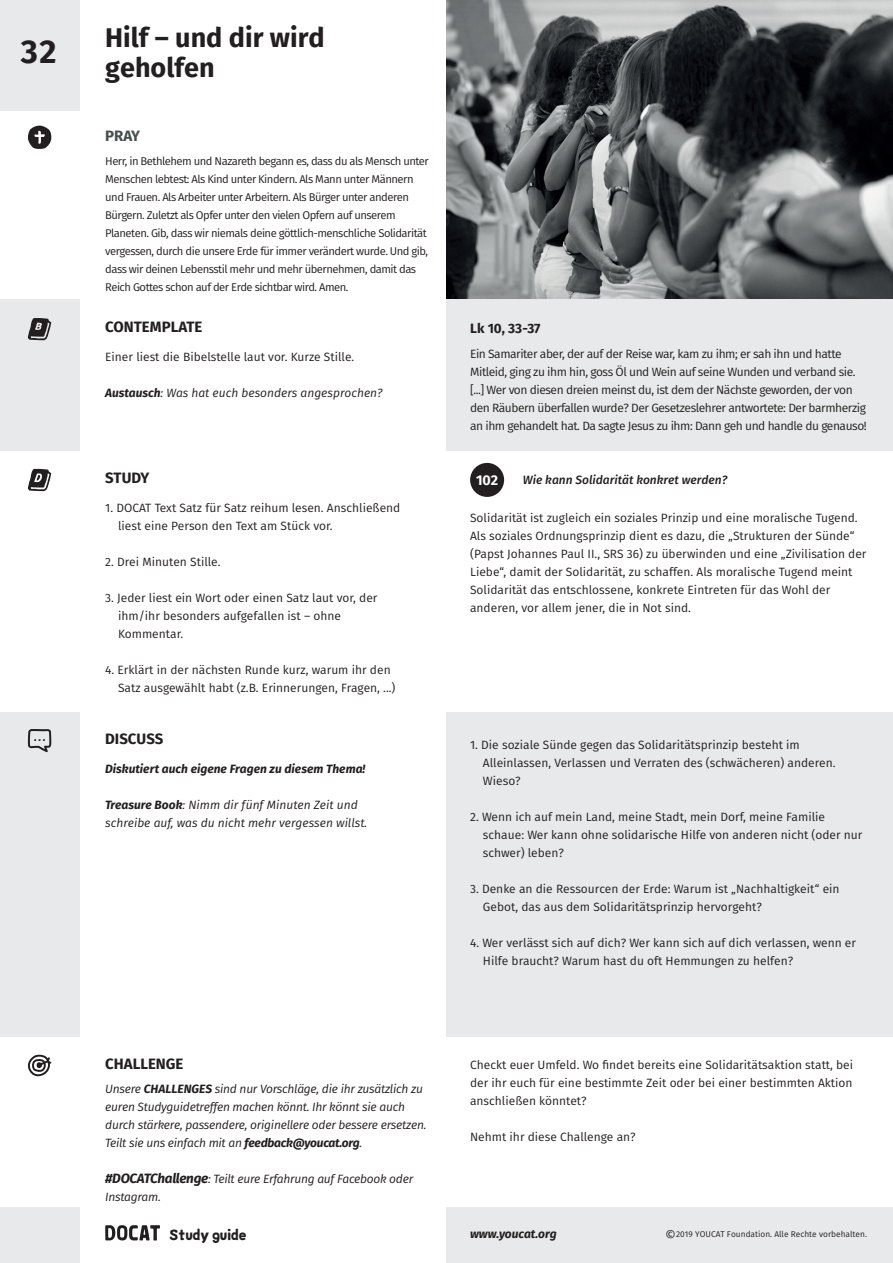
<style>
.page{position:relative;width:893px;height:1263px;background:#fff}
.page>*{position:absolute;margin:0;border:0;box-sizing:border-box;transform-origin:0 0}
.t1{font:700 33px "Fira Sans";color:#231f20}
.t2{font:700 27px/30px "Fira Sans";color:#231f20}
.t3{font:700 15px "Fira Sans";color:#231f20}
.t4{font:700 15px "Fira Sans";color:#444f4d}
.t5{font:900 14.85px "Rockster";color:#231f20}
.t6{font:700 14.1px "Fira Sans";color:#fff}
.t7{font:700 13.5px "Fira Sans";color:#231f20}
.t8{font:12px/18px "Fira Sans";color:#231f20}
.t9{font:12px/18px "Fira Sans";letter-spacing:-.04em;color:#231f20}
.t10{font:italic 12px/18px "Fira Sans";letter-spacing:-.02em;color:#231f20}
.t11{font:italic 12px/18px "Fira Sans";color:#231f20}
.t12{font:italic 700 12px "Fira Sans";color:#231f20}
.t13{font:italic 500 12px "Fira Sans";color:#231f20}
.t14{font:11.25px/18px "Fira Sans";letter-spacing:-.045em;color:#231f20}
.t15{font:8.4px "Fira Sans";color:#231f20}
.s1{font-weight:700}
.s2{font-weight:700;font-size:13.5px}
.s3{font-size:13.5px}
</style>
<div class="page">
<div style="left:446px;top:1207px;width:447px;height:56px;background:#e8e9ea"></div>
<div style="left:0;top:1207px;width:79px;height:56px;background:#e8e9ea"></div>
<img style="left:446px;top:0;width:447px;height:300px">
<svg style="left:28px;top:468px;width:23px;height:23px"></svg>
<div style="left:470px;top:462px;width:34px;height:35px;background:#231f20;border-radius:50%"></div>
<div style="left:0;top:0;width:79px;height:111px;background:#e8e9ea"></div>
<div style="left:446px;top:300px;width:447px;height:151px;background:#e8e9ea"></div>
<div style="left:0;top:300px;width:79px;height:151px;background:#e8e9ea"></div>
<svg style="left:28px;top:126px;width:23px;height:23px"></svg>
<svg style="left:28px;top:318px;width:23px;height:23px"></svg>
<div style="left:0;top:712px;width:79px;height:324px;background:#e8e9ea"></div>
<div style="left:446px;top:712px;width:447px;height:324px;background:#e8e9ea"></div>
<svg style="left:28px;top:729px;width:23px;height:23px"></svg>
<svg style="left:28px;top:1054px;width:23px;height:22px"></svg>
<svg style="left:105px;top:1225px;width:55px;height:15px"></svg>
<h1 class="t1" style="left:21px;top:24px;width:37px">32</h1>
<h2 class="t2" style="left:105px;top:21px;width:221px">Hilf – und dir wird geholfen</h2>
<p class="t4" style="left:105px;top:123px;width:36px">PRAY</p>
<p class="t14" style="left:105px;top:151px;width:325px">Herr, in Bethlehem und Nazareth begann es, dass du als Mensch unter Menschen lebtest: Als Kind unter Kindern. Als Mann unter Männern und Frauen. Als Arbeiter unter Arbeitern. Als Bürger unter anderen Bürgern. Zuletzt als Opfer unter den vielen Opfern auf unserem Planeten. Gib, dass wir niemals deine göttlich-menschliche Solidarität vergessen, durch die unsere Erde für immer verändert wurde. Und gib, dass wir deinen Lebensstil mehr und mehr übernehmen, damit das Reich Gottes schon auf der Erde sichtbar wird. Amen.</p>
<p class="t3" style="left:105px;top:315px;width:99px">CONTEMPLATE</p>
<p class="t8" style="left:105px;top:348px;width:251px">Einer liest die Bibelstelle laut vor. Kurze Stille.</p>
<p class="t11" style="left:105px;top:384px;width:279px"><span class="s1">Austausch</span>: Was hat euch besonders angesprochen?</p>
<p class="t7" style="left:470px;top:317px;width:72px">Lk 10, 33-37</p>
<p class="t9" style="left:470px;top:344px;width:398px">Ein Samariter aber, der auf der Reise war, kam zu ihm; er sah ihn und hatte Mitleid, ging zu ihm hin, goss Öl und Wein auf seine Wunden und verband sie. [...] Wer von diesen dreien meinst du, ist dem der Nächste geworden, der von den Räubern überfallen wurde? Der Gesetzeslehrer antwortete: Der barmherzig an ihm gehandelt hat. Da sagte Jesus zu ihm: Dann geh und handle du genauso!</p>
<p class="t3" style="left:105px;top:465px;width:46px">STUDY</p>
<p class="t6" style="left:476px;top:469px;width:24px">102</p>
<p class="t13" style="left:523px;top:470px;width:206px">Wie kann Solidarität konkret werden?</p>
<p class="t8" style="left:118px;top:499px;width:284px;text-indent:-13px">1. DOCAT Text Satz für Satz reihum lesen. Anschließend liest eine Person den Text am Stück vor.</p>
<p class="t8" style="left:105px;top:553px;width:117px">2. Drei Minuten Stille.</p>
<p class="t8" style="left:118px;top:589px;width:261px;text-indent:-13px">3. Jeder liest ein Wort oder einen Satz laut vor, der ihm/ihr besonders aufgefallen ist – ohne<br>Kommentar.</p>
<p class="t8" style="left:118px;top:661px;width:279px;text-indent:-13px">4. Erklärt in der nächsten Runde kurz, warum ihr den<br>Satz ausgewählt habt (z.B. Erinnerungen, Fragen, ...)</p>
<p class="t8" style="left:470px;top:508px;width:398px">Solidarität ist zugleich ein soziales Prinzip und eine moralische Tugend.<br>Als soziales Ordnungsprinzip dient es dazu, die „Strukturen der Sünde“ (Papst Johannes Paul II., SRS 36) zu überwinden und eine „Zivilisation der Liebe“, damit der Solidarität, zu schaffen. Als moralische Tugend meint Solidarität das entschlossene, konkrete Eintreten für das Wohl der anderen, vor allem jener, die in Not sind.</p>
<p class="t3" style="left:105px;top:726px;width:60px">DISCUSS</p>
<p class="t12" style="left:105px;top:759px;width:262px">Diskutiert auch eigene Fragen zu diesem Thema!</p>
<p class="t11" style="left:105px;top:796px;width:264px"><span class="s1">Treasure Book</span>: Nimm dir fünf Minuten Zeit und schreibe auf, was du nicht mehr vergessen willst.</p>
<p class="t3" style="left:105px;top:1051px;width:80px">CHALLENGE</p>
<p class="t10" style="left:105px;top:1080px;width:323px">Unsere <span class="s1">CHALLENGES</span> sind nur Vorschläge, die ihr zusätzlich zu euren Studyguidetreffen machen könnt. Ihr könnt sie auch durch stärkere, passendere, originellere oder bessere ersetzen.<br>Teilt sie uns einfach mit an <span class="s1">feedback@youcat.org</span>.</p>
<p class="t10" style="left:105px;top:1170px;width:310px"><span class="s2">#DOCATChallenge</span>: Teilt eure Erfahrung auf Facebook oder<br>Instagram.</p>
<p class="t5" style="left:169px;top:1224px;width:79px">Study guide</p>
<p class="t8" style="left:483px;top:735px;width:354px;text-indent:-13px">1. Die soziale Sünde gegen das Solidaritätsprinzip besteht im<br>Alleinlassen, Verlassen und Verraten des (schwächeren) anderen.<br>Wieso?</p>
<p class="t8" style="left:483px;top:807px;width:381px;text-indent:-13px">2. Wenn ich auf mein Land, meine Stadt, mein Dorf, meine Familie schaue: Wer kann ohne solidarische Hilfe von anderen nicht (oder nur schwer) leben?</p>
<p class="t8" style="left:483px;top:879px;width:358px;text-indent:-13px">3. Denke an die Ressourcen der Erde: Warum ist „Nachhaltigkeit“ ein<br>Gebot, das aus dem Solidaritätsprinzip hervorgeht?</p>
<p class="t8" style="left:483px;top:933px;width:375px;text-indent:-13px">4. Wer verlässt sich auf dich? Wer kann sich auf dich verlassen, wenn er<br>Hilfe braucht? Warum hast du oft Hemmungen zu helfen?</p>
<p class="t8" style="left:470px;top:1056px;width:385px;text-align:justify">Checkt euer Umfeld. Wo findet bereits eine Solidaritätsaktion statt, bei der ihr euch für eine bestimmte Zeit oder bei einer bestimmten Aktion anschließen könntet?</p>
<p class="t8" style="left:470px;top:1128px;width:167px">Nehmt ihr diese Challenge an?</p>
<p class="t12" style="left:470px;top:1224px;width:88px">www.youcat.org</p>
<p class="t15" style="left:665px;top:1228px;width:203px"><span class="s3">©</span>2019 YOUCAT Foundation. Alle Rechte vorbehalten.</p>
</div>
